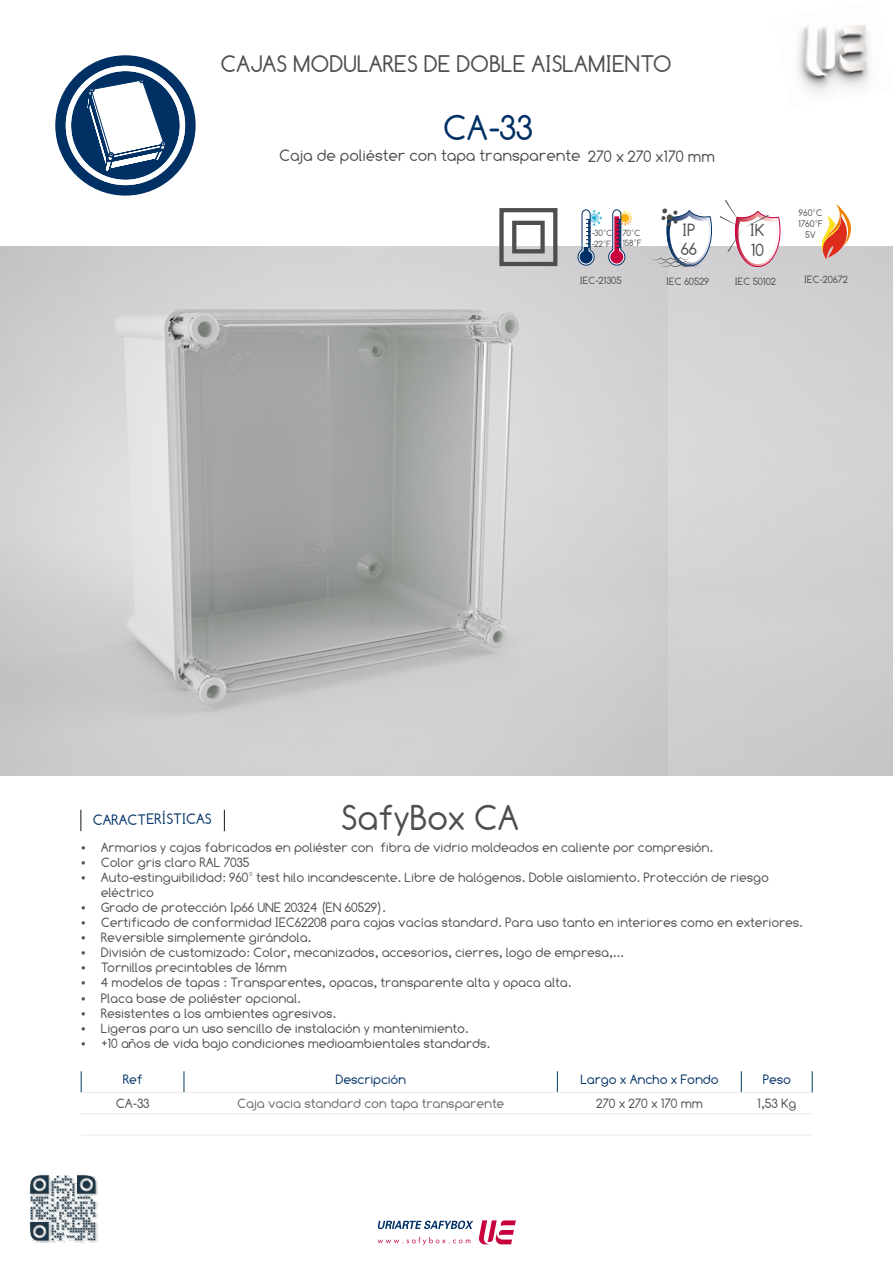
<style>
.page{position:relative;width:893px;height:1263px;background:#fff}
.page>*{position:absolute;margin:0;border:0;box-sizing:border-box;transform-origin:0 0}
.t1{font:36px "Comfortaa";color:#4e4e4d}
.t2{font:36px "Comfortaa";color:#003065}
.t3{font:24px "Comfortaa";color:#4e4e4d}
.t4{font:17.7px/19.6px "Comfortaa";color:#4e4e4d}
.t5{font:16.5px "Comfortaa";color:#4e4e4d}
.t6{font:15px "Comfortaa";color:#003065}
.t7{font:13.5px/15.1px "Comfortaa";color:#4e4e4d}
.t8{font:13.5px "Comfortaa";color:#676767}
.t9{font:13.5px "Comfortaa";color:#003065}
.t10{font:10.5px "Comfortaa";color:#4e4e4d}
.t11{font:9.6px/10.8px "Comfortaa";color:#4e4e4d;text-align:center}
.t12{font:9px/10.1px "Comfortaa";color:#4e4e4d}
</style>
<div class="page">
<img style="left:798px;top:25px;width:72px;height:68px">
<svg style="left:80px;top:810px;width:1px;height:21px"></svg>
<svg style="left:224px;top:810px;width:1px;height:21px"></svg>
<svg style="left:55px;top:55px;width:141px;height:141px"></svg>
<img style="left:29px;top:1174px;width:69px;height:69px">
<svg style="left:479px;top:1220px;width:37px;height:24px"></svg>
<svg style="left:378px;top:1220px;width:95px;height:9px"></svg>
<svg style="left:377px;top:1237px;width:93px;height:8px"></svg>
<svg style="left:81px;top:1071px;width:1px;height:21px"></svg>
<svg style="left:184px;top:1071px;width:1px;height:21px"></svg>
<svg style="left:557px;top:1071px;width:1px;height:21px"></svg>
<svg style="left:741px;top:1071px;width:1px;height:21px"></svg>
<svg style="left:812px;top:1071px;width:1px;height:21px"></svg>
<hr style="left:81px;top:1135px;width:732px;height:1px;background:#ececec">
<hr style="left:81px;top:1113px;width:732px;height:1px;background:#ececec">
<hr style="left:81px;top:1092px;width:732px;height:1px;background:#ececec">
<img style="left:0;top:246px;width:668px;height:529px">
<svg style="left:608px;top:209px;width:25px;height:56px"></svg>
<svg style="left:578px;top:209px;width:24px;height:56px"></svg>
<svg style="left:821px;top:204px;width:32px;height:55px"></svg>
<svg style="left:651px;top:208px;width:61px;height:59px"></svg>
<svg style="left:720px;top:200px;width:60px;height:67px"></svg>
<div style="left:499px;top:208px;width:58px;height:58px;border:4px solid #4e4e4d"></div>
<div style="left:512px;top:221px;width:33px;height:32px;border:4px solid #4e4e4d"></div>
<h2 class="t3" style="left:221px;top:55px;width:453px">CAJAS MODULARES DE DOBLE AISLAMIENTO</h2>
<h1 class="t2" style="left:443px;top:114px;width:92px">CA-33</h1>
<p class="t5" style="left:280px;top:149px;width:303px">Caja de poliéster con tapa transparente</p>
<p class="t5" style="left:589px;top:150px;width:128px">270 x 270 x170 mm</p>
<p class="t12" style="left:592px;top:229px;width:22px">-30ºC -22ºF</p>
<p class="t12" style="left:623px;top:229px;width:20px">70ºC<br>158ºF</p>
<h3 class="t4" style="left:681px;top:221px;width:18px">IP<br>66</h3>
<h3 class="t4" style="left:751px;top:222px;width:16px">IK<br>10</h3>
<p class="t11" style="left:798px;top:208px;width:26px">960ºC<br>1760ºF<br>5V</p>
<p class="t10" style="left:580px;top:276px;width:43px">IEC-21305</p>
<p class="t10" style="left:666px;top:277px;width:45px">IEC 60529</p>
<p class="t10" style="left:735px;top:277px;width:43px">IEC 50102</p>
<p class="t10" style="left:804px;top:276px;width:45px">IEC-20672</p>
<h1 class="t1" style="left:342px;top:804px;width:179px">SafyBox CA</h1>
<p class="t7" style="left:101px;top:841px;width:704px">Armarios y cajas fabricados en poliéster con fibra de vidrio moldeados en caliente por compresión.<br>Color gris claro RAL 7035<br>Auto-estinguibilidad: 960º test hilo incandescente. Libre de halógenos. Doble aislamiento. Protección de riesgo eléctrico<br>Grado de protección Ip66 UNE 20324 (EN 60529).<br>Certificado de conformidad IEC62208 para cajas vacías standard. Para uso tanto en interiores como en exteriores.<br>Reversible simplemente girándola.<br>División de customizado: Color, mecanizados, accesorios, cierres, logo de empresa,...<br>Tornillos precintables de 16mm<br>4 modelos de tapas : Transparentes, opacas, transparente alta y opaca alta.<br>Placa base de poliéster opcional.<br>Resistentes a los ambientes agresivos.<br>Ligeras para un uso sencillo de instalación y mantenimiento.<br>+10 años de vida bajo condiciones medioambientales standards.</p>
<p class="t6" style="left:93px;top:814px;width:120px;rotate:-1deg">CARACTERÍSTICAS</p>
<p class="t9" style="left:123px;top:1074px;width:21px">Ref</p>
<p class="t9" style="left:336px;top:1074px;width:72px">Descripción</p>
<p class="t9" style="left:581px;top:1074px;width:140px">Largo x Ancho x Fondo</p>
<p class="t9" style="left:763px;top:1074px;width:30px">Peso</p>
<p class="t7" style="left:116px;top:1097px;width:35px">CA-33</p>
<p class="t8" style="left:238px;top:1098px;width:268px">Caja vacia standard con tapa transparente</p>
<p class="t7" style="left:596px;top:1097px;width:108px">270 x 270 x 170 mm</p>
<p class="t7" style="left:758px;top:1097px;width:41px">1,53 Kg</p>
</div>
